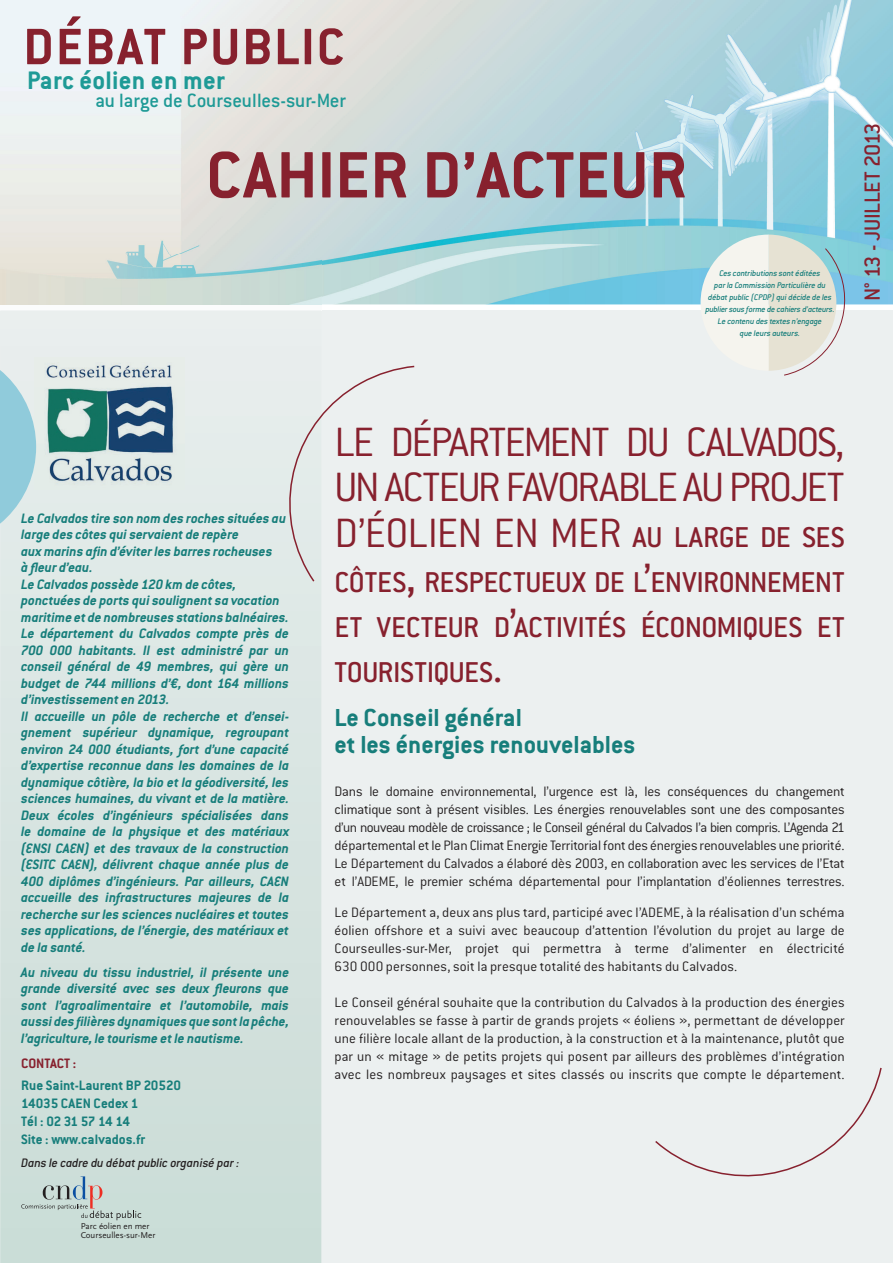
<style>
.page{position:relative;width:893px;height:1263px;background:#fff}
.page>*{position:absolute;margin:0;border:0;box-sizing:border-box;transform-origin:0 0}
.t1{font:700 71.85px "Conduit ITC";letter-spacing:.01em;color:#87212e}
.t2{font:700 56.1px "Conduit ITC";letter-spacing:.04em;color:#87212e}
.t3{font:300 45px/45px "Conduit ITC";letter-spacing:-.045em;color:#87212e;text-align:justify}
.t4{font:500 31.5px/45px "Conduit ITC";letter-spacing:-.01em;color:#87212e;text-align:justify}
.t5{font:700 27.75px "Conduit ITC";letter-spacing:.01em;color:#1e9a96}
.t6{font:700 27px/27px "Conduit ITC";color:#177e7b}
.t7{font:500 24px "Conduit ITC";letter-spacing:-.025em;color:#87212e}
.t8{font:500 21.15px "Conduit ITC";letter-spacing:-.005em;color:#1e9a96}
.t9{font:italic 700 15px/16.5px "Conduit ITC";letter-spacing:-.005em;color:#177e7b}
.t10{font:300 15px/18px "Conduit ITC";letter-spacing:.005em;color:#231f20;text-align:justify}
.t11{font:700 15px/18px "Conduit ITC";color:#177e7b}
.t12{font:700 15px "Conduit ITC";color:#87212e}
.t13{font:italic 500 13.5px "Conduit ITC";letter-spacing:-.01em;color:#231f20}
.t14{font:italic 500 9px/12px "Conduit ITC";letter-spacing:-.015em;color:#177e7b;text-align:center}
.t15{font:8.85px/9.3px "Scala Sans";color:#231f20}
.s1{font-weight:500;font-size:31.5px}
.s2{font-size:45px}
</style>
<div class="page">
<div style="left:0;top:310px;width:893px;height:953px;background:#ecf0f0"></div>
<img style="left:0;top:0;width:893px;height:304px">
<div style="left:0;top:304px;width:321px;height:6px;background:#fbfcfc"></div>
<svg style="left:0;top:520px;width:321px;height:743px"></svg>
<img style="left:0;top:254px;width:321px;height:50px">
<svg style="left:270px;top:365px;width:145px;height:218px"></svg>
<svg style="left:655px;top:1067px;width:227px;height:110px"></svg>
<svg style="left:21px;top:1176px;width:120px;height:44px;background:#becdc9"></svg>
<img style="left:36px;top:362px;width:141px;height:124px">
<svg style="left:0;top:370px;width:36px;height:177px"></svg>
<svg style="left:701px;top:235px;width:154px;height:140px"></svg>
<h2 class="t2" style="left:23px;top:14px;width:322px">DÉBAT PUBLIC</h2>
<h3 class="t5" style="left:27px;top:64px;width:199px">Parc éolien en mer</h3>
<h3 class="t8" style="left:95px;top:89px;width:252px">au large de Courseulles-sur-Mer</h3>
<h1 class="t1" style="left:206px;top:133px;width:482px">CAHIER D’ACTEUR</h1>
<p class="t14" style="left:705px;top:267px;width:131px">Ces contributions sont éditées<br>par la Commission Particulière du débat public (CPDP) qui décide de les publier sous forme de cahiers d’acteurs.<br>Le contenu des textes n’engage<br>que leurs auteurs.</p>
<h3 class="t7" style="left:859px;top:301px;width:179px;rotate:-90deg">N° 13 - JUILLET 2013</h3>
<p class="t9" style="left:21px;top:510px;width:269px">Le Calvados tire son nom des roches situées au large des côtes qui servaient de repère<br>aux marins afin d’éviter les barres rocheuses<br>à fleur d’eau.<br>Le Calvados possède 120 km de côtes, ponctuées de ports qui soulignent sa vocation maritime et de nombreuses stations balnéaires.<br>Le département du Calvados compte près de 700 000 habitants. Il est administré par un conseil général de 49 membres, qui gère un budget de 744 millions d’€, dont 164 millions d’investissement en 2013.<br>Il accueille un pôle de recherche et d’ensei&shy;gnement supérieur dynamique, regroupant environ 24 000 étudiants, fort d’une capacité d’expertise reconnue dans les domaines de la dynamique côtière, la bio et la géodiversité, les sciences humaines, du vivant et de la matière.<br>Deux écoles d’ingénieurs spécialisées dans le domaine de la physique et des matériaux (ENSI CAEN) et des travaux de la construction (ESITC CAEN), délivrent chaque année plus de 400 diplômes d’ingénieurs. Par ailleurs, CAEN accueille des infrastructures majeures de la recherche sur les sciences nucléaires et toutes ses applications, de l’énergie, des matériaux et de la santé.</p>
<p class="t9" style="left:21px;top:964px;width:269px;text-align:justify">Au niveau du tissu industriel, il présente une grande diversité avec ses deux fleurons que sont l’agroalimentaire et l’automobile, mais aussi des filières dynamiques que sont la pêche, l’agriculture, le tourisme et le nautisme.</p>
<p class="t12" style="left:21px;top:1054px;width:57px">CONTACT :</p>
<p class="t11" style="left:21px;top:1076px;width:161px">Rue Saint-Laurent BP 20520<br>14035 CAEN Cedex 1<br>Tél : 02 31 57 14 14<br>Site : www.calvados.fr</p>
<p class="t13" style="left:21px;top:1155px;width:220px">Dans le cadre du débat public organisé par :</p>
<p class="t15" style="left:81px;top:1221px;width:76px">Parc éolien en mer<br>Courseulles-sur-Mer</p>
<h3 class="t3" style="left:334px;top:420px;width:512px">LE DÉPARTEMENT DU CALVADOS, UN ACTEUR FAVORABLE AU PROJET D’ÉOLIEN EN MER <span class="s1">AU LARGE DE SES</span></h3>
<h3 class="t4" style="left:334px;top:559px;width:512px">CÔTES<span class="s2">,</span> RESPECTUEUX DE L<span class="s2">’</span>ENVIRONNEMENT ET VECTEUR D<span class="s2">’</span>ACTIVITÉS ÉCONOMIQUES ET TOURISTIQUES<span class="s2">.</span></h3>
<h3 class="t6" style="left:334px;top:703px;width:302px">Le Conseil général<br>et les énergies renouvelables</h3>
<p class="t10" style="left:334px;top:782px;width:512px">Dans le domaine environnemental, l’urgence est là, les conséquences du changement climatique sont à présent visibles. Les énergies renouvelables sont une des composantes d’un nouveau modèle de croissance ; le Conseil général du Calvados l’a bien compris. L’Agenda 21 départemental et le Plan Climat Energie Territorial font des énergies renouvelables une priorité.<br>Le Département du Calvados a élaboré dès 2003, en collaboration avec les services de l’Etat et l’ADEME, le premier schéma départemental pour l’implantation d’éoliennes terrestres.</p>
<p class="t10" style="left:334px;top:903px;width:512px">Le Département a, deux ans plus tard, participé avec l’ADEME, à la réalisation d’un schéma éolien offshore et a suivi avec beaucoup d’attention l’évolution du projet au large de Courseulles-sur-Mer, projet qui permettra à terme d’alimenter en électricité 630 000 personnes, soit la presque totalité des habitants du Calvados.</p>
<p class="t10" style="left:334px;top:993px;width:512px">Le Conseil général souhaite que la contribution du Calvados à la production des énergies renouvelables se fasse à partir de grands projets « éoliens », permettant de développer une filière locale allant de la production, à la construction et à la maintenance, plutôt que par un « mitage » de petits projets qui posent par ailleurs des problèmes d’intégration avec les nombreux paysages et sites classés ou inscrits que compte le département.</p>
</div>
